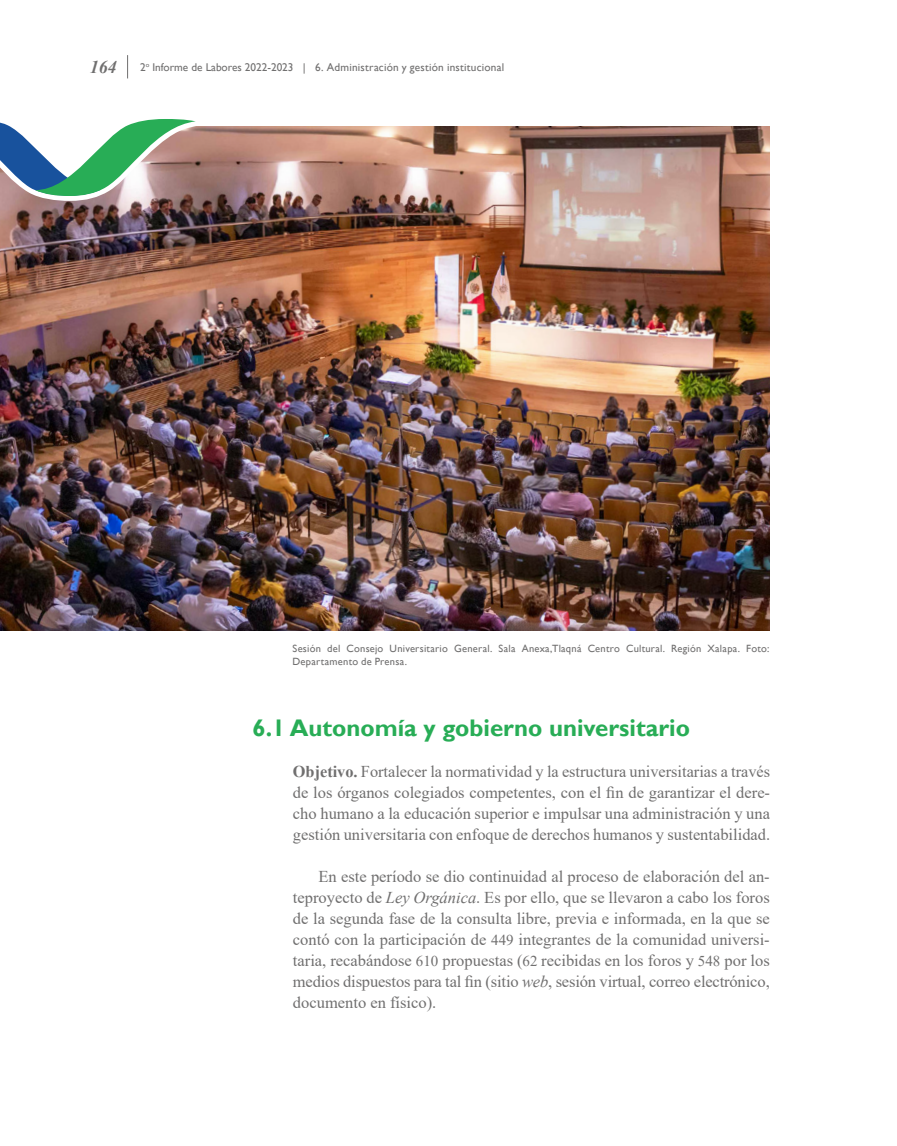
<style>
.page{position:relative;width:897px;height:1146px;background:#fff}
.page>*{position:absolute;margin:0;border:0;box-sizing:border-box;transform-origin:0 0}
.Título_del_PE{font:700 24px "Gill Sans";color:#28ad56}
.t1{font:italic 700 18px "Times New Roman";color:#706f6f}
.Párrafo_con_sangría{font:16.5px/21px "Times New Roman";color:#706f6f;text-align:justify}
.t2{font:11.25px "Gill Sans";letter-spacing:.015em;color:#706f6f}
.t3{font:10.5px/13.5px "Gill Sans";letter-spacing:.025em;color:#706f6f}
.s1{font-weight:700}
.s2{font-style:italic}
.s3{font-size:15px}
</style>
<div class="page">
<svg style="left:127px;top:55px;width:1px;height:23px"></svg>
<img style="left:0;top:126px;width:769px;height:504px">
<svg style="left:0;top:119px;width:200px;height:82px"></svg>
<p class="t1" style="left:90px;top:54px;width:28px">164</p>
<p class="t2" style="left:140px;top:60px;width:366px">2<sup>o</sup> Informe de Labores 2022-2023 | 6. Administración y gestión institucional</p>
<p class="t3" style="left:292px;top:641px;width:478px">Sesión del Consejo Universitario General. Sala Anexa,Tlaqná Centro Cultural. Región Xalapa. Foto:<br>Departamento de Prensa.</p>
<p class="Título_del_PE" style="left:252px;top:713px;width:439px">6.1 Autonomía y gobierno universitario</p>
<p class="Párrafo_con_sangría" style="left:293px;top:760px;width:479px"><span class="s1">Objetivo.</span> Fortalecer la normatividad y la estructura universitarias a través de los órganos colegiados competentes, con el fin de garantizar el dere&shy;cho humano a la educación superior e impulsar una administración y una gestión universitaria con enfoque de derechos humanos y sustentabilidad.</p>
<p class="Párrafo_con_sangría" style="left:293px;top:865px;width:478px;text-indent:26px">En este período se dio continuidad al proceso de elaboración del an&shy;teproyecto de <span class="s2">Ley Orgánica</span>. Es por ello, que se llevaron a cabo los foros de la segunda fase de la consulta libre, previa e informada, en la que se contó con la participación de <span class="s3">449</span> integrantes de la comunidad universi&shy;taria, recabándose <span class="s3">610</span> propuestas (<span class="s3">62</span> recibidas en los foros y <span class="s3">548</span> por los medios dispuestos para tal fin (sitio <span class="s2">web</span>, sesión virtual, correo electrónico, documento en físico).</p>
</div>
